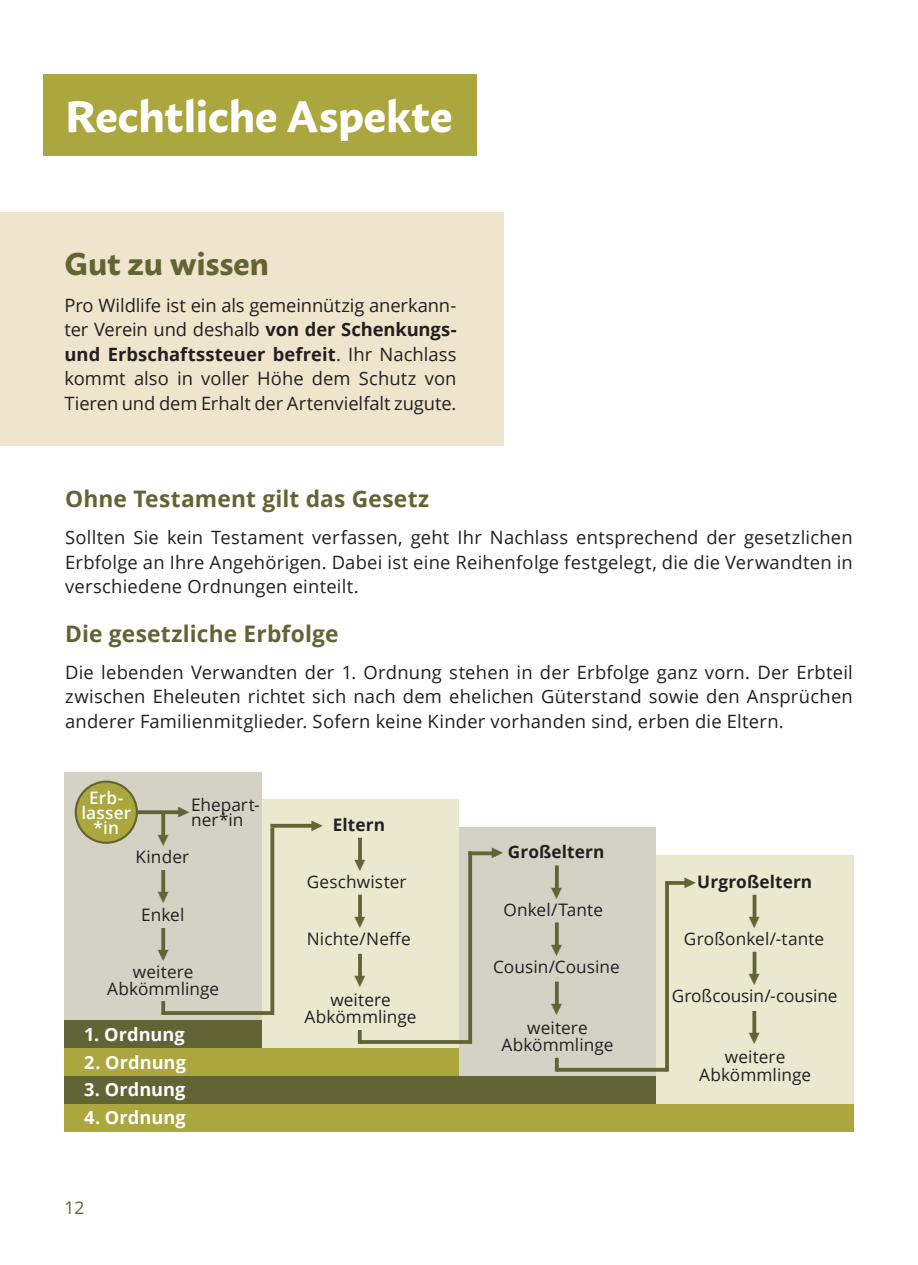
<style>
.page{position:relative;width:918px;height:1265px;background:#fff}
.page>*{position:absolute;margin:0;border:0;box-sizing:border-box;transform-origin:0 0}
.t1{font:700 43.75px "Macho";letter-spacing:-.005em;color:#fff}
.t2{font:700 31.5px "Macho";letter-spacing:-.005em;color:#636436}
.t3{font:22.93px "Minion Pro";color:#636436}
.t4{font:700 22.75px "Open Sans";letter-spacing:.01em;color:#636436}
.t5{font:18.38px/24.5px "Open Sans";letter-spacing:.01em;color:#231f20;text-align:justify}
.t6{font:700 18.2px "Open Sans";letter-spacing:.005em;color:#fff}
.t7{font:17.5px "Open Sans";color:#636436}
.t8{font:17.32px/15px "Open Sans";letter-spacing:-.005em;color:#231f20}
.t9{font:600 17.32px/15px "Open Sans";letter-spacing:.01em;color:#fff;text-align:center}
.t10{font:17.15px/17.2px "Open Sans";letter-spacing:.005em;color:#231f20;text-align:center}
.t11{font:700 17.15px "Open Sans";letter-spacing:.005em;color:#231f20}
.s1{font-weight:700}
</style>
<div class="page">
<div style="left:43px;top:74px;width:433px;height:82px;background:#aba63d"></div>
<div style="left:0;top:213px;width:504px;height:233px;background:#efe5cc"></div>
<div style="left:64px;top:1076px;width:592px;height:28px;background:#636436"></div>
<div style="left:459px;top:828px;width:197px;height:248px;background:#d4d2c5"></div>
<div style="left:261px;top:800px;width:198px;height:248px;background:#eae8cf"></div>
<div style="left:64px;top:773px;width:197px;height:248px;background:#d4d2c5"></div>
<div style="left:64px;top:1020px;width:197px;height:28px;background:#636436"></div>
<div style="left:64px;top:1048px;width:395px;height:28px;background:#aba63d"></div>
<div style="left:64px;top:1104px;width:789px;height:28px;background:#aba63d"></div>
<svg style="left:138px;top:810px;width:40px;height:4px"></svg>
<svg style="left:161px;top:812px;width:4px;height:23px"></svg>
<div style="left:76px;top:782px;width:61px;height:61px;background:#aba63d;border-radius:50%"></div>
<div style="left:75px;top:781px;width:63px;height:63px;border:2px solid #636436;border-radius:50%"></div>
<svg style="left:161px;top:870px;width:4px;height:23px"></svg>
<svg style="left:161px;top:928px;width:4px;height:23px"></svg>
<svg style="left:161px;top:1001px;width:4px;height:14px"></svg>
<svg style="left:163px;top:1011px;width:107px;height:4px"></svg>
<svg style="left:270px;top:828px;width:4px;height:187px"></svg>
<svg style="left:270px;top:824px;width:44px;height:4px"></svg>
<hr style="left:358px;top:838px;width:4px;height:22px;background:#636436">
<hr style="left:358px;top:895px;width:4px;height:22px;background:#636436">
<hr style="left:358px;top:954px;width:4px;height:22px;background:#636436">
<svg style="left:358px;top:1030px;width:4px;height:14px"></svg>
<div style="left:656px;top:855px;width:197px;height:249px;background:#eae8cf"></div>
<svg style="left:360px;top:1040px;width:108px;height:4px"></svg>
<svg style="left:468px;top:855px;width:4px;height:189px"></svg>
<svg style="left:468px;top:851px;width:26px;height:4px"></svg>
<svg style="left:555px;top:865px;width:4px;height:23px"></svg>
<svg style="left:555px;top:922px;width:4px;height:23px"></svg>
<svg style="left:555px;top:982px;width:4px;height:22px"></svg>
<svg style="left:555px;top:1058px;width:4px;height:14px"></svg>
<svg style="left:557px;top:1068px;width:108px;height:4px"></svg>
<svg style="left:665px;top:885px;width:4px;height:187px"></svg>
<svg style="left:665px;top:881px;width:22px;height:4px"></svg>
<svg style="left:752px;top:895px;width:4px;height:22px"></svg>
<svg style="left:752px;top:952px;width:4px;height:22px"></svg>
<svg style="left:752px;top:1011px;width:4px;height:23px"></svg>
<svg style="left:178px;top:810px;width:6px;height:5px"></svg>
<h1 class="t1" style="left:65px;top:77px;width:389px">Rechtliche Aspekte</h1>
<h2 class="t2" style="left:64px;top:235px;width:206px">Gut zu wissen</h2>
<p class="t5" style="left:64px;top:292px;width:393px">Pro Wildlife ist ein als gemeinnützig anerkann&shy;ter Verein und deshalb <span class="s1">von der Schenkungs&shy;und Erbschaftssteuer befreit</span>. Ihr Nachlass kommt also in voller Höhe dem Schutz von Tieren und dem Erhalt der Artenvielfalt zugute.</p>
<p class="t4" style="left:65px;top:483px;width:366px">Ohne Testament gilt das Gesetz</p>
<p class="t5" style="left:65px;top:525px;width:789px">Sollten Sie kein Testament verfassen, geht Ihr Nachlass entsprechend der gesetzlichen Erbfolge an Ihre Angehörigen. Dabei ist eine Reihenfolge festgelegt, die die Verwandten in verschiedene Ordnungen einteilt.</p>
<p class="t4" style="left:65px;top:618px;width:275px">Die gesetzliche Erbfolge</p>
<p class="t5" style="left:65px;top:659px;width:789px">Die lebenden Verwandten der 1. Ordnung stehen in der Erbfolge ganz vorn. Der Erbteil zwischen Eheleuten richtet sich nach dem ehelichen Güterstand sowie den Ansprüchen anderer Familienmitglieder. Sofern keine Kinder vorhanden sind, erben die Eltern.</p>
<p class="t9" style="left:81px;top:789px;width:51px">Erb&shy;lasser *in</p>
<p class="t8" style="left:191px;top:797px;width:70px">Ehepart&shy;ner*in</p>
<p class="t3" style="left:146px;top:847px;width:15px;rotate:-90deg">◀</p>
<p class="t10" style="left:136px;top:848px;width:55px">Kinder</p>
<p class="t3" style="left:146px;top:904px;width:15px;rotate:-90deg">◀</p>
<p class="t10" style="left:141px;top:905px;width:45px">Enkel</p>
<p class="t3" style="left:146px;top:962px;width:15px;rotate:-90deg">◀</p>
<p class="t10" style="left:107px;top:963px;width:114px">weitere<br>Abkömmlinge</p>
<p class="t6" style="left:84px;top:1021px;width:102px">1. Ordnung</p>
<p class="t6" style="left:84px;top:1049px;width:103px">2. Ordnung</p>
<p class="t6" style="left:84px;top:1077px;width:103px">3. Ordnung</p>
<p class="t6" style="left:84px;top:1105px;width:103px">4. Ordnung</p>
<p class="t7" style="left:64px;top:1196px;width:22px">12</p>
<p class="t3" style="left:324px;top:843px;width:15px;rotate:-180deg">◀</p>
<p class="t11" style="left:333px;top:812px;width:54px">Eltern</p>
<p class="t3" style="left:343px;top:872px;width:15px;rotate:-90deg">◀</p>
<p class="t10" style="left:307px;top:873px;width:101px">Geschwister</p>
<p class="t3" style="left:343px;top:929px;width:15px;rotate:-90deg">◀</p>
<p class="t10" style="left:307px;top:930px;width:105px">Nichte/Neffe</p>
<p class="t3" style="left:343px;top:988px;width:15px;rotate:-90deg">◀</p>
<p class="t10" style="left:304px;top:991px;width:114px">weitere<br>Abkömmlinge</p>
<p class="t3" style="left:504px;top:870px;width:15px;rotate:-180deg">◀</p>
<p class="t11" style="left:508px;top:840px;width:98px">Großeltern</p>
<p class="t3" style="left:540px;top:900px;width:15px;rotate:-90deg">◀</p>
<p class="t10" style="left:503px;top:900px;width:101px">Onkel/Tante</p>
<p class="t3" style="left:540px;top:957px;width:15px;rotate:-90deg">◀</p>
<p class="t10" style="left:493px;top:957px;width:128px">Cousin/Cousine</p>
<p class="t3" style="left:540px;top:1016px;width:15px;rotate:-90deg">◀</p>
<p class="t10" style="left:501px;top:1019px;width:114px">weitere<br>Abkömmlinge</p>
<p class="t3" style="left:697px;top:900px;width:15px;rotate:-180deg">◀</p>
<p class="t11" style="left:697px;top:869px;width:117px">Urgroßeltern</p>
<p class="t10" style="left:684px;top:930px;width:142px">Großonkel/-tante</p>
<p class="t3" style="left:737px;top:929px;width:15px;rotate:-90deg">◀</p>
<p class="t3" style="left:737px;top:986px;width:15px;rotate:-90deg">◀</p>
<p class="t10" style="left:672px;top:987px;width:167px">Großcousin/-cousine</p>
<p class="t3" style="left:737px;top:1045px;width:15px;rotate:-90deg">◀</p>
<p class="t10" style="left:699px;top:1048px;width:114px">weitere<br>Abkömmlinge</p>
</div>
